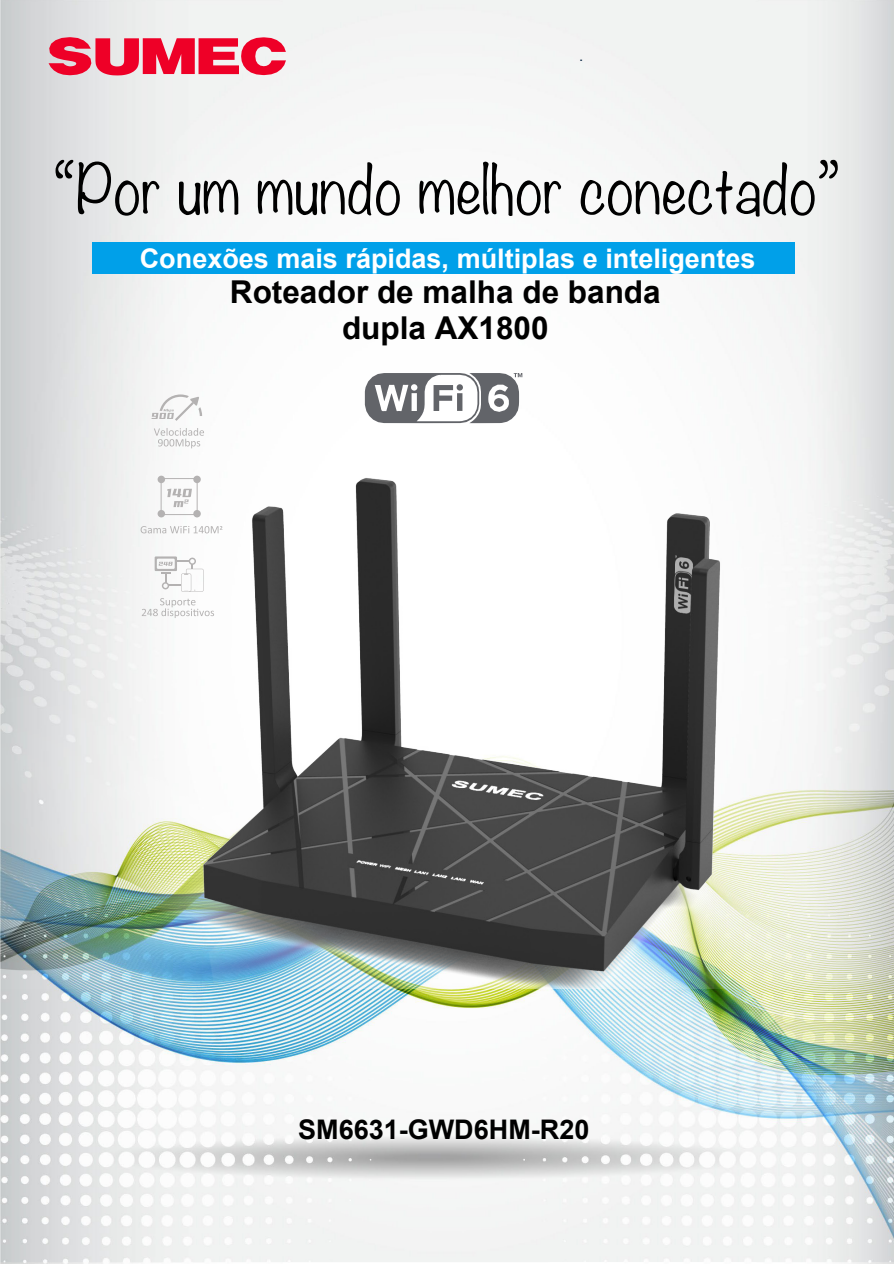
<style>
.page{position:relative;width:894px;height:1264px;background:#fff}
.page>*{position:absolute;margin:0;border:0;box-sizing:border-box;transform-origin:0 0}
.t1{font:300 60px "Noteworthy";color:#000}
.t2{font:700 31.5px/36.2px "Arial";color:#000;text-align:center}
.t3{font:700 27px "Arial";color:#fff}
.t4{font:700 27px "Arial";color:#000}
.t5{font:15px "Arial";color:#0f2b46}
</style>
<div class="page">
<img style="left:0;top:0;width:893px;height:1263px">
<svg style="left:49px;top:37px;width:237px;height:38px;background:#ec526b"></svg>
<svg style="left:365px;top:373px;width:157px;height:50px"></svg>
<img style="left:0;top:463px;width:893px;height:525px">
<div style="left:93px;top:243px;width:702px;height:31px;background:#00a0e9"></div>
<svg style="left:154px;top:428px;width:50px;height:20px"></svg>
<svg style="left:140px;top:526px;width:82px;height:7px"></svg>
<svg style="left:142px;top:598px;width:72px;height:20px"></svg>
<div style="left:157px;top:476px;width:8px;height:7px;background:#b4b2b2;border-radius:50%"></div>
<div style="left:193px;top:476px;width:8px;height:7px;background:#b4b2b2;border-radius:50%"></div>
<div style="left:157px;top:510px;width:8px;height:7px;background:#b4b2b2;border-radius:50%"></div>
<div style="left:193px;top:510px;width:8px;height:7px;background:#b4b2b2;border-radius:50%"></div>
<svg style="left:160px;top:478px;width:37px;height:37px"></svg>
<svg style="left:155px;top:556px;width:48px;height:36px"></svg>
<svg style="left:151px;top:394px;width:51px;height:27px"></svg>
<p class="t5" style="left:579px;top:45px;width:6px">.</p>
<h1 class="t1" style="left:53px;top:138px;width:788px">“Por um mundo melhor conectado”</h1>
<p class="t3" style="left:140px;top:239px;width:617px">Conexões mais rápidas, múltiplas e inteligentes</p>
<p class="t2" style="left:230px;top:274px;width:432px">Roteador de malha de banda dupla AX1800</p>
<p class="t4" style="left:298px;top:1110px;width:292px">SM6631-GWD6HM-R20</p>
</div>
